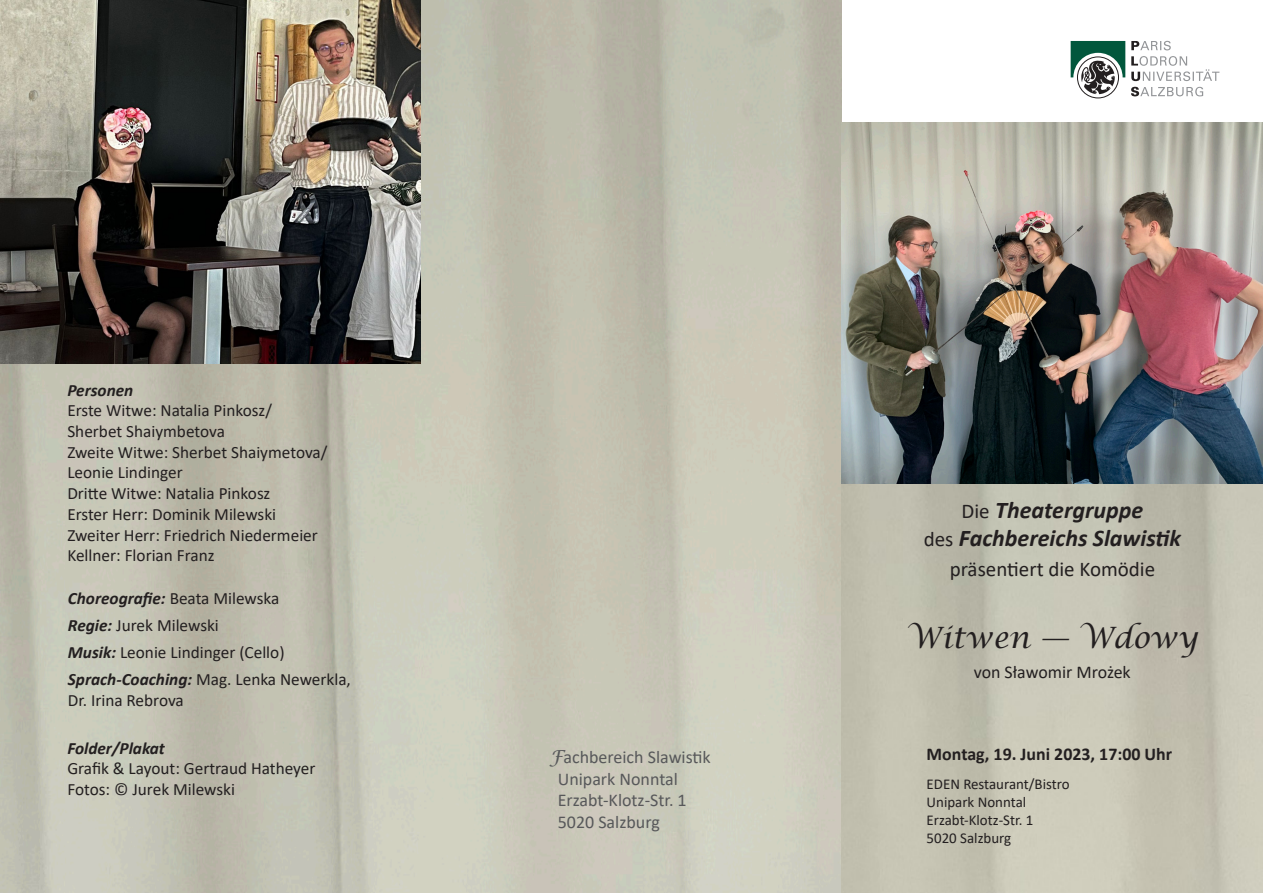
<style>
.page{position:relative;width:1263px;height:893px;background:#fff}
.page>*{position:absolute;margin:0;border:0;box-sizing:border-box;transform-origin:0 0}
.t1{font:italic 29.4px "Lucida Calligraphy";color:#231f20}
.t2{font:italic 700 24px "Calibri";color:#231f20}
.t3{font:21px "Calibri";color:#231f20}
.t4{font:18px "Calibri";color:#57585a}
.t5{font:700 18px "Calibri";color:#231f20}
.t6{font:18px "Calibri";color:#231f20}
.t7{font:17.25px "Calibri";color:#231f20}
.t8{font:italic 700 17.25px "Calibri";color:#231f20}
.t9{font:15px "Calibri";color:#231f20}
.s1{font-weight:400;font-style:normal}
.s2{font-weight:700;font-style:italic}
.s3{font-family:"Lucida Calligraphy";font-style:italic}
.s4{font-weight:400;font-style:normal;font-size:21px}
</style>
<div class="page">
<img style="left:841px;top:123px;width:422px;height:770px">
<div style="left:1077px;top:57px;width:42px;height:41px;border:1px solid #231f20;border-radius:50%"></div>
<svg style="left:1131px;top:41px;width:40px;height:9px"></svg>
<svg style="left:1131px;top:56px;width:88px;height:25px"></svg>
<svg style="left:1131px;top:87px;width:72px;height:9px"></svg>
<svg style="left:1071px;top:41px;width:54px;height:53px"></svg>
<img style="left:0;top:0;width:421px;height:364px">
<p class="t8" style="left:67px;top:378px;width:67px">Personen</p>
<p class="t7" style="left:67px;top:399px;width:206px">Erste Witwe: Natalia Pinkosz/</p>
<p class="t7" style="left:67px;top:419px;width:159px">Sherbet Shaiymbetova</p>
<p class="t7" style="left:67px;top:440px;width:262px">Zweite Witwe: Sherbet Shaiymetova/</p>
<p class="t7" style="left:67px;top:461px;width:117px">Leonie Lindinger</p>
<p class="t7" style="left:67px;top:481px;width:205px">Dritte Witwe: Natalia Pinkosz</p>
<p class="t7" style="left:67px;top:502px;width:210px">Erster Herr: Dominik Milewski</p>
<p class="t7" style="left:67px;top:523px;width:252px">Zweiter Herr: Friedrich Niedermeier</p>
<p class="t7" style="left:67px;top:544px;width:149px">Kellner: Florian Franz</p>
<p class="t8" style="left:68px;top:586px;width:213px">Choreografie: <span class="s1">Beata Milewska</span></p>
<p class="t7" style="left:68px;top:613px;width:152px"><span class="s2">Regie:</span> Jurek Milewski</p>
<p class="t7" style="left:68px;top:640px;width:218px"><span class="s2">Musik:</span> Leonie Lindinger (Cello)</p>
<p class="t7" style="left:68px;top:667px;width:285px"><span class="s2">Sprach-Coaching:</span> Mag. Lenka Newerkla,</p>
<p class="t7" style="left:68px;top:688px;width:117px">Dr. Irina Rebrova</p>
<p class="t8" style="left:67px;top:736px;width:99px">Folder/Plakat</p>
<p class="t7" style="left:67px;top:757px;width:250px">Grafik &amp; Layout: Gertraud Hatheyer</p>
<p class="t7" style="left:67px;top:777px;width:169px">Fotos: © Jurek Milewski</p>
<p class="t4" style="left:550px;top:745px;width:163px"><span class="s3">F</span>achbereich Slawistik</p>
<p class="t4" style="left:558px;top:766px;width:122px">Unipark Nonntal</p>
<p class="t4" style="left:558px;top:788px;width:130px">Erzabt-Klotz-Str. 1</p>
<p class="t4" style="left:558px;top:809px;width:104px">5020 Salzburg</p>
<p class="t2" style="left:961px;top:493px;width:183px"><span class="s4">Die</span> Theatergruppe</p>
<p class="t2" style="left:924px;top:521px;width:259px"><span class="s4">des</span> Fachbereichs Slawistik</p>
<p class="t3" style="left:950px;top:555px;width:207px">präsentiert die Komödie</p>
<p class="t1" style="left:906px;top:620px;width:293px">Witwen — Wdowy</p>
<p class="t6" style="left:974px;top:659px;width:158px">von Sławomir Mrożek</p>
<p class="t5" style="left:926px;top:742px;width:247px">Montag, 19. Juni 2023, 17:00 Uhr</p>
<p class="t9" style="left:926px;top:773px;width:145px">EDEN Restaurant/Bistro</p>
<p class="t9" style="left:926px;top:791px;width:101px">Unipark Nonntal</p>
<p class="t9" style="left:926px;top:809px;width:108px">Erzabt-Klotz-Str. 1</p>
<p class="t9" style="left:926px;top:827px;width:86px">5020 Salzburg</p>
</div>
